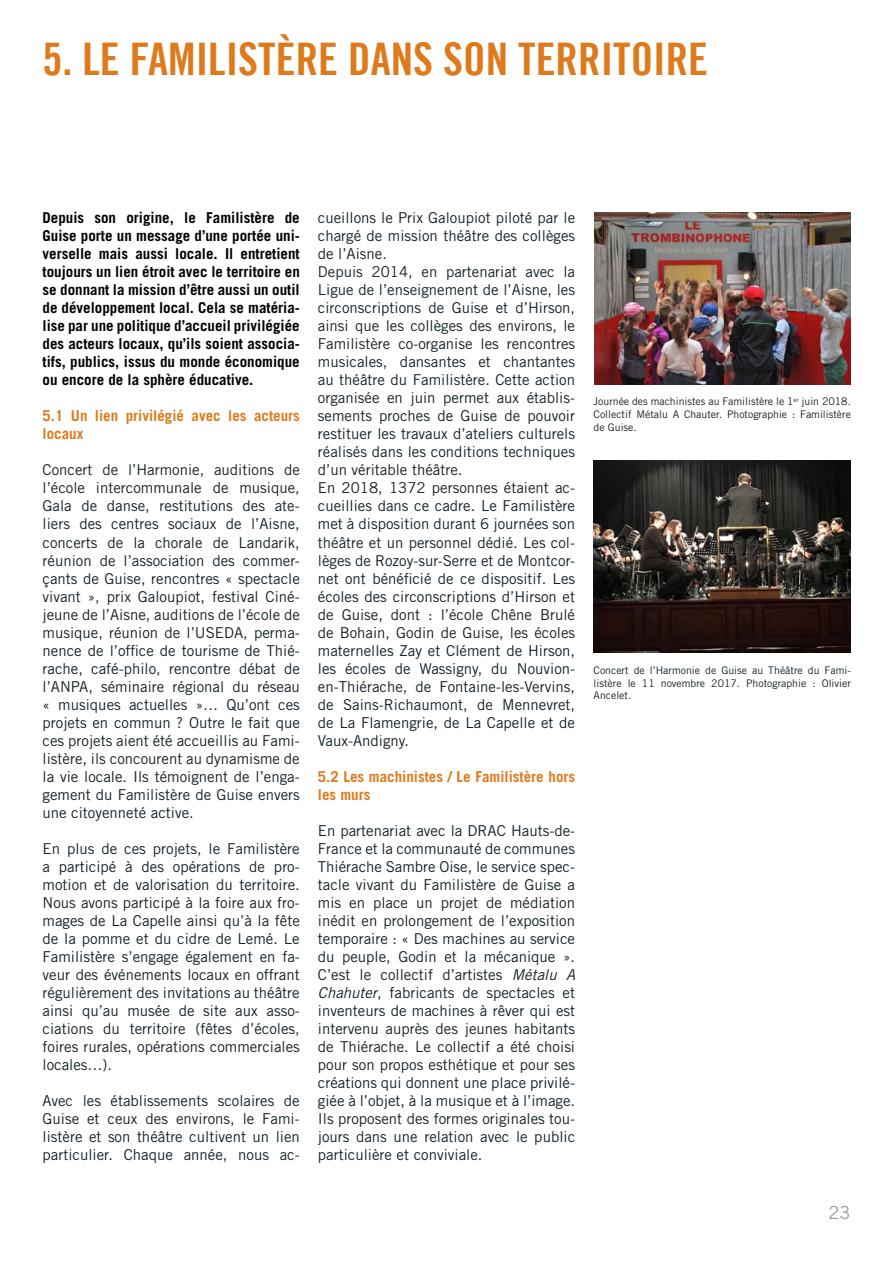
<style>
.page{position:relative;width:893px;height:1263px;background:#fff}
.page>*{position:absolute;margin:0;border:0;box-sizing:border-box;transform-origin:0 0}
.t1{font:45px "Trade Gothic LT Bold Cond Twenty";color:#df7a1c}
.t2{font:18px "Trade Gothic LT Std";color:#949ca1}
.t3{font:15px/18px "Trade Gothic LT Std";color:#152128;text-align:justify}
.t4{font:700 15px/18px "Trade Gothic LT Std";color:#000;text-align:justify}
.t5{font:700 15px/18px "Trade Gothic LT Std";color:#df7a1c}
.t6{font:10.5px/12.6px "Trade Gothic LT Std";color:#152128;text-align:justify}
.s1{font-style:italic}
</style>
<div class="page">
<img style="left:594px;top:213px;width:257px;height:171px">
<img style="left:594px;top:460px;width:256px;height:193px">
<h1 class="t1" style="left:43px;top:32px;width:107px">5. LE FAMILISTÈRE</h1>
<h1 class="t1" style="left:348px;top:32px;width:190px">DANSSON TERRITOIRE</h1>
<p class="t4" style="left:43px;top:209px;width:259px">Depuis son origine, le Familistère de Guise porte un message d’une portée uni&shy;verselle mais aussi locale. Il entretient toujours un lien étroit avec le territoire en se donnant la mission d’être aussi un outil de développement local. Cela se matéria&shy;lise par une politique d’accueil privilégiée des acteurs locaux, qu’ils soient associa&shy;tifs, publics, issus du monde économique ou encore de la sphère éducative.</p>
<p class="t5" style="left:43px;top:407px;width:259px">5.1 Un lien privilégié avec les acteurs locaux</p>
<p class="t3" style="left:43px;top:461px;width:259px">Concert de l’Harmonie, auditions de l’école intercommunale de musique, Gala de danse, restitutions des ate&shy;liers des centres sociaux de l’Aisne, concerts de la chorale de Landarik, réunion de l’association des commer&shy;çants de Guise, rencontres « spectacle vivant », prix Galoupiot, festival Ciné&shy;jeune de l’Aisne, auditions de l’école de musique, réunion de l’USE</p>
<p class="t3" style="left:43px;top:623px;width:259px;text-indent:182px">DA, perma&shy;nence de l’office de tourisme de Thié&shy;rache, café-philo, rencontre débat de l’AN PA, séminaire régional du réseau « musiques actuelles »… Qu’ont ces projets en commun ? Outre le fait que ces projets aient été accueillis au Fami&shy;listère, ils concourent au dynamisme de la vie locale. I ls témoignent de l’enga&shy;gement du Familistère de Guise envers une citoyenneté active.</p>
<p class="t3" style="left:43px;top:839px;width:259px">En plus de ces projets, le Familistère a participé à des opérations de pro&shy;motion et de valorisation du territoire.<br>N ous avons participé à la foire aux fro&shy;mages de La Capelle ainsi qu’à la fête de la pomme et du cidre de Lemé. Le Familistère s’engage également en fa&shy;veur des événements locaux en offrant régulièrement des invitations au théâtre ainsi qu’au musée de site aux asso&shy;ciations du territoire (fêtes d’écoles, foires rurales, opérations commerciales locales…).</p>
<p class="t3" style="left:43px;top:1091px;width:259px">Avec les établissements scolaires de Guise et ceux des environs, le Fami&shy;listère et son théâtre cultivent un lien particulier. Chaque année, nous ac-</p>
<p class="t3" style="left:318px;top:209px;width:259px;text-align:left">cueillons le Prix Galoupiot piloté par le chargé de mission théâtre des collèges de l’Aisne.<br>Depuis 2014, en partenariat avec la Ligue de l’enseignement de l’Aisne, les circonscriptions de Guise et d’Hirson, ainsi que les collèges des environs, le Familistère co-organise les rencontres musicales, dansantes et chantantes au théâtre du Familistère. Cette action organisée en juin permet aux établis&shy;sements proches de Guise de pouvoir restituer les travaux d’ateliers culturels réalisés dans les conditions techniques d’un véritable théâtre.<br>En 2018, 1372 personnes étaient ac&shy;cueillies dans ce cadre. Le Familistère met à disposition durant 6 journées son théâtre et un personnel dédié. Les col&shy;lèges de R ozoy-sur-Serre et de Montcor&shy;net ont bénéficié de ce dispositif. Les écoles des circonscriptions d’Hirson et de Guise, dont : l’école Chêne Brulé de Bohain, Godin de Guise, les écoles maternelles Zay et Clément de Hirson, les écoles de Wassigny, du Nouvion&shy;en-Thiérache, de Fontaine-les-Vervins, de Sains-R ichaumont, de Mennevret, de La Flamengrie, de La Capelle et de Vaux-Andigny.</p>
<p class="t5" style="left:318px;top:767px;width:259px">5.2 Les machinistes / Le Familistère hors les murs</p>
<p class="t3" style="left:318px;top:821px;width:259px">E n partenariat avec la DRAC Hauts-de-France et la communauté de communes Thiérache Sambre Oise, le service spec&shy;tacle vivant du Familistère de Guise a mis en place un projet de médiation inédit en prolongement de l’exposition temporaire : « Des machines au service du peuple, Godin et la mécanique ».<br>C’est le collectif d’artistes <span class="s1">Métalu A Chahuter</span>, fabricants de spectacles et inventeurs de machines à rêver qui est intervenu auprès des jeunes habitants de Thiérache. Le collectif a été choisi pour son propos esthétique et pour ses créations qui donnent une place privilé&shy;giée à l’objet, à la musique et à l’image.<br>I ls proposent des formes originales tou&shy;jours dans une relation avec le public particulière et conviviale.</p>
<p class="t6" style="left:594px;top:395px;width:259px">Journée des machinistes au Familistère le 1<sup>er</sup> juin 2018.<br>Collectif Métalu A Chauter. Photographie : Familistère de Guise.</p>
<p class="t6" style="left:594px;top:664px;width:259px">Concert de l’Harmonie de Guise au Théâtre du Fami&shy;listère le 11 novembre 2017. Photographie : Olivier Ancelet.</p>
<p class="t2" style="left:828px;top:1202px;width:23px">23</p>
</div>
